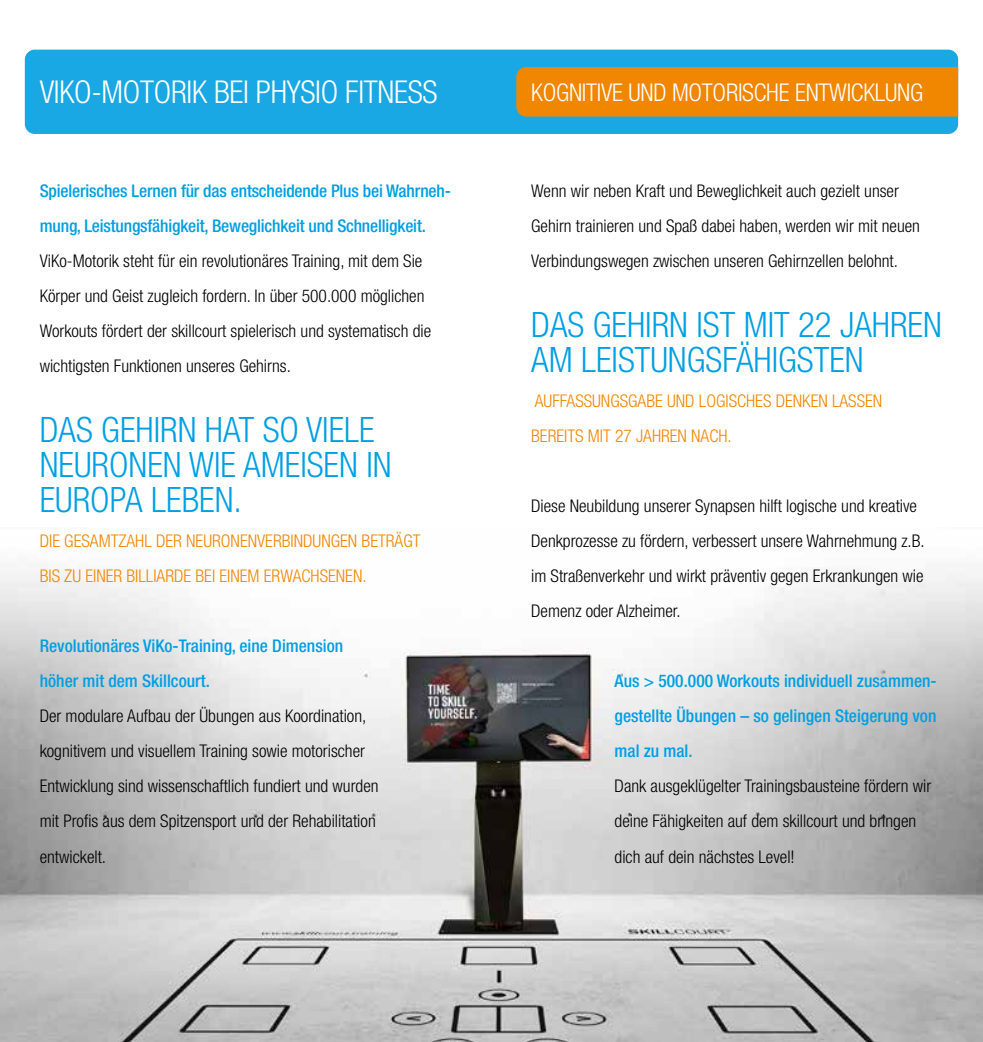
<style>
.page{position:relative;width:983px;height:1042px;background:#fff}
.page>*{position:absolute;margin:0;border:0;box-sizing:border-box;transform-origin:0 0}
.t1{font:300 condensed 35px/35px "Helvetica Neue LT Std";color:#009fe3}
.t2{font:300 condensed 31.5px "Helvetica Neue LT Std";letter-spacing:-.01em;color:#fff}
.t3{font:300 condensed 24.5px "Helvetica Neue LT Std";letter-spacing:-.01em;color:#fff}
.t4{font:300 condensed 17.5px/35px "Helvetica Neue LT Std";color:#000}
.t5{font:500 condensed 17.5px/35px "Helvetica Neue LT Std";letter-spacing:-.005em;color:#009fe3}
.t6{font:300 condensed 17.5px/35px "Helvetica Neue LT Std";color:#f18700}
</style>
<div class="page">
<img style="left:0;top:573px;width:982px;height:469px">
<div style="left:25px;top:50px;width:932px;height:84px;background:#1aa8e5;border-radius:10px"></div>
<div style="left:516px;top:67px;width:441px;height:50px;background:#f18700"></div>
<h2 class="t2" style="left:40px;top:74px;width:399px">VIKO-MOTORIK BEI PHYSIO FITNESS</h2>
<p class="t5" style="left:40px;top:173px;width:412px">Spielerisches Lernen für das entscheidende Plus bei Wahrneh&shy;mung, Leistungsfähigkeit, Beweglichkeit und Schnelligkeit.</p>
<p class="t4" style="left:40px;top:243px;width:393px">ViKo-Motorik steht für ein revolutionäres Training, mit dem Sie Körper und Geist zugleich fordern. In über 500.000 möglichen Workouts fördert der skillcourt spielerisch und systematisch die wichtigsten Funktionen unseres Gehirns.</p>
<h1 class="t1" style="left:40px;top:412px;width:353px">DAS GEHIRN HAT SO VIELE<br>NEURONEN WIE AMEISEN IN<br>EUROPA LEBEN.</h1>
<p class="t6" style="left:40px;top:523px;width:382px">DIE GESAMTZAHL DER NEURONENVERBINDUNGEN BETRÄGT<br>BIS ZU EINER BILLIARDE BEI EINEM ERWACHSENEN.</p>
<p class="t5" style="left:40px;top:628px;width:305px">Revolutionäres ViKo-Training, eine Dimension höher mit dem Skillcourt.</p>
<p class="t4" style="left:40px;top:698px;width:340px">Der modulare Aufbau der Übungen aus Koordination, kognitivem und visuellem Training sowie motorischer Entwicklung sind wissenschaftlich fundiert und wurden mit Profis aus dem Spitzensport und der Rehabilitation entwickelt.</p>
<h3 class="t3" style="left:531px;top:78px;width:393px">KOGNITIVE UND MOTORISCHE ENTWICKLUNG</h3>
<p class="t4" style="left:531px;top:173px;width:390px">Wenn wir neben Kraft und Beweglichkeit auch gezielt unser<br>Gehirn trainieren und Spaß dabei haben, werden wir mit neuen<br>Verbindungswegen zwischen unseren Gehirnzellen belohnt.</p>
<h1 class="t1" style="left:531px;top:307px;width:412px">DAS GEHIRN IST MIT 22 JAHREN<br>AM LEISTUNGSFÄHIGSTEN</h1>
<p class="t6" style="left:531px;top:383px;width:352px">AUFFASSUNGSGABE UND LOGISCHES DENKEN LASSEN<br>BEREITS MIT 27 JAHREN NACH.</p>
<p class="t4" style="left:531px;top:488px;width:395px">Diese Neubildung unserer Synapsen hilft logische und kreative Denkprozesse zu fördern, verbessert unsere Wahrnehmung z.B. im Straßenverkehr und wirkt präventiv gegen Erkrankungen wie Demenz oder Alzheimer.</p>
<p class="t5" style="left:614px;top:663px;width:323px;text-align:justify">Aus &gt; 500.000 Workouts individuell zusammen&shy;gestellte Übungen – so gelingen Steigerung von mal zu mal.</p>
<p class="t4" style="left:614px;top:768px;width:318px">Dank ausgeklügelter Trainingsbausteine fördern wir deine Fähigkeiten auf dem skillcourt und bringen dich auf dein nächstes Level!</p>
</div>
